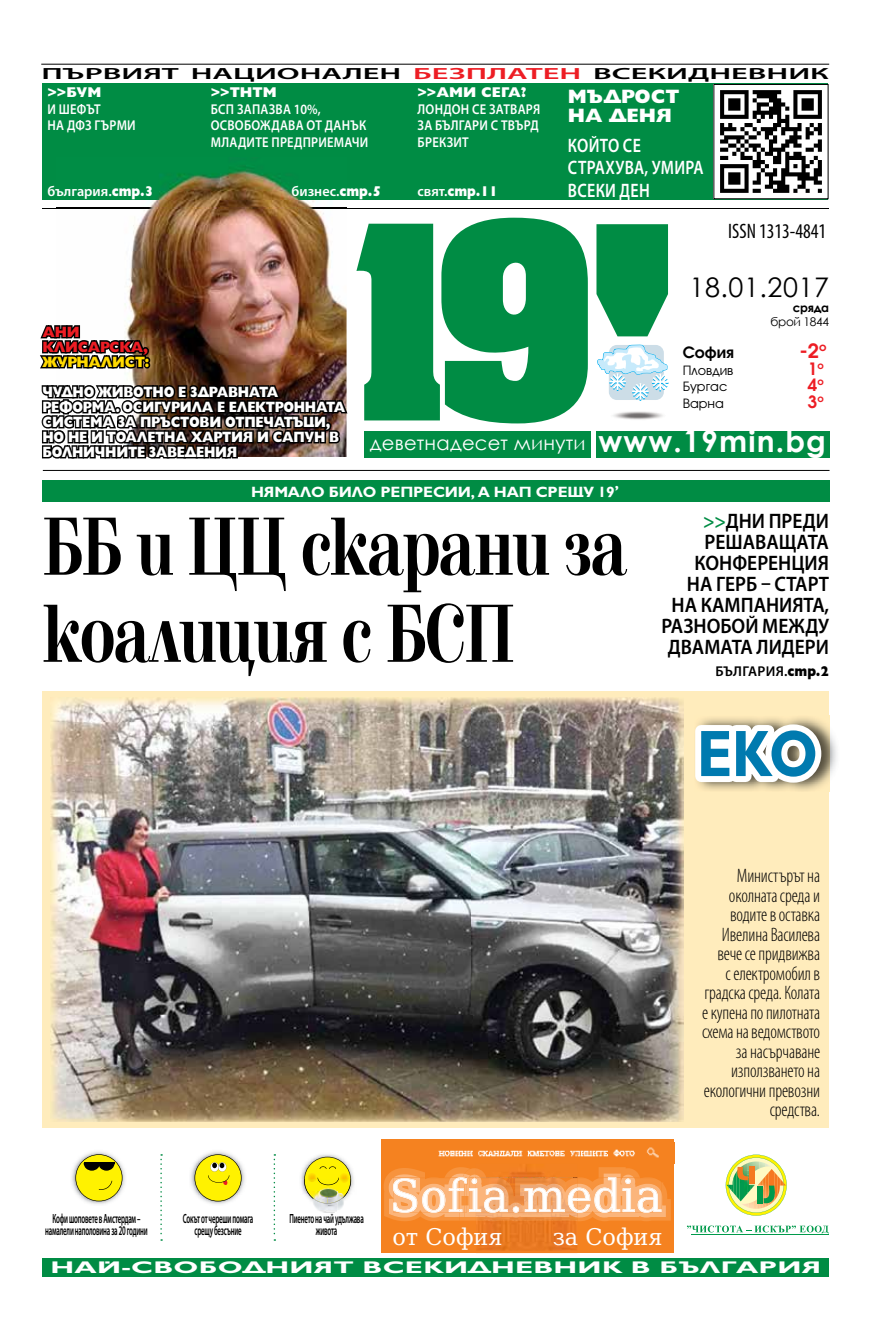
<style>
.page{position:relative;width:893px;height:1340px;background:#fff}
.page>*{position:absolute;margin:0;border:0;box-sizing:border-box;transform-origin:0 0}
.t1{font:700 85.5px/87px "Elfin CYR";letter-spacing:-.025em;color:#000;scale:.74 1}
.t2{font:700 66px "Gilt";color:#007aaf;scale:.85 1}
.t3{font:45px "DejaVu Serif";color:#fff}
.t4{font:700 29.85px "Century Gothic";letter-spacing:.04em;color:#fff}
.t5{font:27px "Century Gothic";letter-spacing:.02em;color:#000}
.t6{font:23.1px "DejaVu Serif";color:#fff}
.t7{font:600 21px/21px "Myriad Pro";color:#000;text-align:right;scale:.93 1}
.t8{font:condensed 21px "Myriad Pro";color:#000;scale:.95 1}
.t9{font:700 20.85px "Avanti CYR";color:#ed1d24}
.t10{font:300 condensed 19.5px/19.5px "Myriad Pro";letter-spacing:-.01em;color:#000;text-align:right;scale:.95 1}
.t11{font:600 19.5px/22.5px "Myriad Pro";letter-spacing:.02em;color:#fff;scale:.82 1}
.t12{font:19.5px "Century Gothic";letter-spacing:.01em;color:#fff}
.t13{font:800 19.5px/19.5px "Gilt";color:#fff}
.t14{font:700 17.85px "Avanti CYR";color:#ed1d24}
.t15{font:700 16.95px "Gilt";letter-spacing:.01em;color:#fff;scale:1.68 1}
.t16{font:700 16.35px "Avanti CYR";color:#000}
.t17{font:600 16.2px "Myriad Pro";color:#000;scale:2 1}
.t18{font:800 15px/15px "Gilt";letter-spacing:-.02em;color:#fff;scale:.86 1}
.t19{font:700 15px "Gilt";letter-spacing:-.01em;color:#fff;scale:1.04 1}
.t20{font:800 15px/15px "Gilt";letter-spacing:-.02em;color:#ed1d24;scale:.93 1}
.t21{font:800 15px "Gilt";letter-spacing:-.02em;color:#ffda00;scale:.93 1}
.t22{font:600 14.25px/16.5px "Myriad Pro";letter-spacing:.02em;color:#fff;scale:.88 1}
.t23{font:800 14.25px "Gilt";color:#fff}
.t24{font:600 14.25px "Myriad Pro";color:#fff}
.t25{font:600 14.25px "Myriad Pro";letter-spacing:.02em;color:#000}
.t26{font:600 14.25px "Myriad Pro";letter-spacing:.02em;color:#fff}
.t27{font:800 14.25px "Gilt";color:#fff;scale:.89 1}
.t28{font:600 13.35px/12px "Myriad Pro";letter-spacing:-.03em;color:#000;text-align:center;scale:.51 1}
.t29{font:13.35px "Avanti CYR";color:#000}
.t30{font:12px "Century Gothic";letter-spacing:-.03em;color:#000}
.t31{font:700 12px "Century Gothic";letter-spacing:-.03em;color:#000}
.s1{color:#ed1d24}
.s2{font-family:"Gilt";font-weight:800}
.s3{font-family:"Myriad Pro";font-weight:600}
.s4{color:#008c44}
</style>
<div class="page">
<svg style="left:596px;top:224px;width:72px;height:112px"></svg>
<div style="left:364px;top:431px;width:465px;height:27px;background:#008c44"></div>
<div style="left:591px;top:426px;width:5px;height:34px;background:#fff"></div>
<hr style="left:43px;top:208px;width:786px;height:1px;background:#000">
<svg style="left:356px;top:218px;width:232px;height:205px"></svg>
<hr style="left:43px;top:470px;width:786px;height:1px;background:#000">
<hr style="left:41px;top:64px;width:788px;height:1px;background:#000">
<div style="left:43px;top:83px;width:785px;height:117px;background:#008c44"></div>
<div style="left:714px;top:84px;width:114px;height:115px;background:#fff"></div>
<img style="left:720px;top:90px;width:102px;height:103px">
<img style="left:613px;top:411px;width:50px;height:9px">
<svg style="left:597px;top:345px;width:71px;height:56px"></svg>
<div style="left:43px;top:691px;width:786px;height:436px;background:#ffecbc"></div>
<div style="left:382px;top:1139px;width:292px;height:113px;background:#f58220"></div>
<img style="left:438px;top:1147px;width:221px;height:11px">
<img style="left:476px;top:1221px;width:101px;height:33px">
<svg style="left:384px;top:1167px;width:287px;height:54px"></svg>
<img style="left:71px;top:1151px;width:54px;height:53px">
<svg style="left:75px;top:1154px;width:47px;height:47px"></svg>
<hr style="left:84px;top:1162px;width:31px;height:1px;background:#000">
<img style="left:190px;top:1151px;width:55px;height:53px">
<svg style="left:194px;top:1154px;width:48px;height:47px"></svg>
<svg style="left:160px;top:1154px;width:2px;height:86px"></svg>
<svg style="left:274px;top:1154px;width:1px;height:86px"></svg>
<svg style="left:726px;top:1154px;width:61px;height:61px"></svg>
<div style="left:757px;top:1186px;width:6px;height:17px;background:#009a4b"></div>
<svg style="left:687px;top:1225px;width:141px;height:8px"></svg>
<hr style="left:691px;top:1233px;width:138px;height:1px;background:#009a4b">
<div style="left:43px;top:1258px;width:786px;height:18px;background:#008c44"></div>
<img style="left:50px;top:697px;width:633px;height:424px">
<img style="left:704px;top:715px;width:133px;height:76px">
<svg style="left:695px;top:717px;width:132px;height:71px"></svg>
<img style="left:301px;top:1154px;width:53px;height:25px">
<img style="left:319px;top:1210px;width:18px;height:2px">
<img style="left:301px;top:1179px;width:3px;height:15px">
<img style="left:351px;top:1179px;width:3px;height:12px">
<img style="left:313px;top:1203px;width:6px;height:7px">
<img style="left:319px;top:1203px;width:19px;height:7px">
<img style="left:338px;top:1203px;width:6px;height:7px">
<svg style="left:304px;top:1156px;width:47px;height:47px"></svg>
<img style="left:320px;top:1188px;width:17px;height:8px">
<img style="left:56px;top:169px;width:291px;height:151px">
<img style="left:56px;top:208px;width:291px;height:1px">
<img style="left:40px;top:320px;width:308px;height:139px">
<div style="left:43px;top:480px;width:787px;height:22px;background:#008c44"></div>
<p class="t17" style="left:42px;top:63px;width:395px">ПЪРВИЯТ НАЦИОНАЛЕН <span class="s1">БЕЗПЛАТЕН</span> ВСЕКИДНЕВНИК</p>
<p class="t23" style="left:47px;top:84px;width:56px">&gt;&gt;БУМ</p>
<p class="t22" style="left:48px;top:100px;width:102px">И ШЕФЪТ<br>НА ДФЗ ГЪРМИ</p>
<p class="t24" style="left:47px;top:182px;width:108px">българия.<span class="s2">стр.3</span></p>
<p class="t23" style="left:211px;top:84px;width:68px">&gt;&gt;ТНТМ</p>
<p class="t22" style="left:211px;top:100px;width:180px">БСП ЗАПАЗВА 10%,<br>ОСВОБОЖДАВА ОТ ДАНЪК<br>МЛАДИТЕ ПРЕДПРИЕМАЧИ</p>
<p class="t26" style="left:292px;top:182px;width:91px">бизнес.<span class="s2">стр.5</span></p>
<p class="t23" style="left:417px;top:84px;width:110px">&gt;&gt;АМИ СЕГА?</p>
<p class="t22" style="left:418px;top:100px;width:141px">ЛОНДОН СЕ ЗАТВАРЯ<br>ЗА БЪЛГАРИ С ТВЪРД<br>БРЕКЗИТ</p>
<p class="t27" style="left:417px;top:183px;width:92px"><span class="s3">свят.</span>стр.11</p>
<p class="t13" style="left:568px;top:87px;width:113px">МЪДРОСТ<br>НА ДЕНЯ</p>
<p class="t11" style="left:568px;top:133px;width:167px">КОЙТО СЕ<br>СТРАХУВА, УМИРА<br>ВСЕКИ ДЕН</p>
<p class="t8" style="left:728px;top:218px;width:104px">ISSN 1313-4841</p>
<p class="t20" style="left:43px;top:324px;width:115px">АНИ<br>КЛИСАРСКА,</p>
<p class="t21" style="left:43px;top:353px;width:117px">ЖУРНАЛИСТ:</p>
<p class="t18" style="left:43px;top:384px;width:354px">ЧУДНО ЖИВОТНО Е ЗДРАВНАТА<br>РЕФОРМА. ОСИГУРИЛА Е ЕЛЕКТРОННАТА<br>СИСТЕМА ЗА ПРЪСТОВИ ОТПЕЧАТЪЦИ,<br>НО НЕ И ТОАЛЕТНА ХАРТИЯ И САПУН В<br>БОЛНИЧНИТЕ ЗАВЕДЕНИЯ</p>
<p class="t12" style="left:370px;top:429px;width:217px">деветнадесет минути</p>
<h3 class="t5" style="left:690px;top:268px;width:141px">18.01.2017</h3>
<p class="t31" style="left:793px;top:298px;width:38px">сряда</p>
<p class="t30" style="left:771px;top:313px;width:60px">брой 1844</p>
<p class="t16" style="left:683px;top:342px;width:53px">София</p>
<p class="t9" style="left:799px;top:338px;width:28px">-2<sup>о</sup></p>
<p class="t29" style="left:683px;top:362px;width:52px">Пловдив</p>
<p class="t14" style="left:808px;top:357px;width:17px">1<sup>о</sup></p>
<p class="t29" style="left:683px;top:379px;width:46px">Бургас</p>
<p class="t14" style="left:808px;top:374px;width:17px">4<sup>о</sup></p>
<p class="t29" style="left:683px;top:395px;width:43px">Варна</p>
<p class="t14" style="left:808px;top:390px;width:17px">3<sup>о</sup></p>
<h3 class="t4" style="left:598px;top:419px;width:229px">www.19min.bg</h3>
<p class="t19" style="left:251px;top:483px;width:351px">НЯМАЛО БИЛО РЕПРЕСИИ, А НАП СРЕЩУ 19</p>
<p class="t19" style="left:615px;top:474px;width:6px">,</p>
<h1 class="t1" style="left:43px;top:504px;width:792px">ББ и ЦЦ скарани за коалиция с БСП</h1>
<p class="t7" style="left:661px;top:510px;width:182px"><span class="s4">&gt;&gt;</span>ДНИ ПРЕДИ<br>РЕШАВАЩАТА<br>КОНФЕРЕНЦИЯ<br>НА ГЕРБ – СТАРТ<br>НА КАМПАНИЯТА,<br>РАЗНОБОЙ МЕЖДУ<br>ДВАМАТА ЛИДЕРИ</p>
<p class="t25" style="left:715px;top:662px;width:115px">БЪЛГАРИЯ.<span class="s2">стр.2</span></p>
<h2 class="t2" style="left:697px;top:717px;width:144px">ЕКО</h2>
<p class="t10" style="left:702px;top:866px;width:126px">Министърът на околната среда и водите в оставка<br>Ивелина Василева вече се придвижва<br>с електромобил в градска среда. Колата е купена по пилотната схема на ведомството за насърчаване използването на екологични превозни средства.</p>
<h3 class="t3" style="left:389px;top:1161px;width:274px">Sof .med a</h3>
<h3 class="t3" style="left:468px;top:1161px;width:43px">ia</h3>
<h3 class="t3" style="left:621px;top:1161px;width:16px">i</h3>
<p class="t6" style="left:392px;top:1218px;width:112px">от София</p>
<p class="t6" style="left:553px;top:1218px;width:112px">за София</p>
<p class="t15" style="left:50px;top:1257px;width:460px">НАЙ-СВОБОДНИЯТ ВСЕКИДНЕВНИК В БЪЛГАРИЯ</p>
<p class="t28" style="left:45px;top:1211px;width:202px">Кофи шоповете в Амстердам – намалели наполовина за 20 години</p>
<p class="t28" style="left:183px;top:1211px;width:140px">Сокът от череши помага срещу безсъние</p>
<p class="t28" style="left:289px;top:1211px;width:147px">Пиенето на чай удължава живота</p>
</div>
